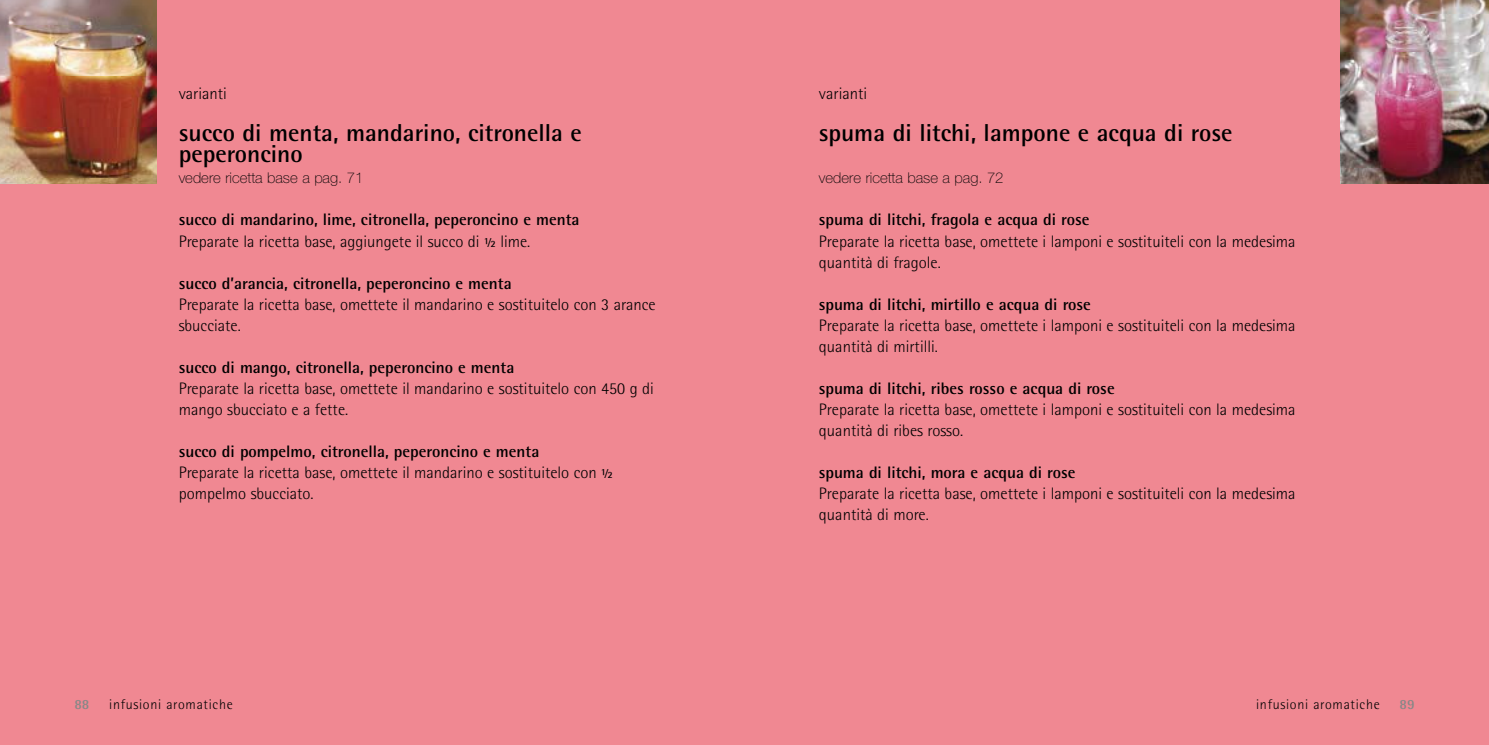
<style>
.page{position:relative;width:1489px;height:745px;background:#fff}
.page>*{position:absolute;margin:0;border:0;box-sizing:border-box;transform-origin:0 0}
.B_Head{font:700 24.5px/21px "Rotis Semi Sans";color:#000}
.Method_Text{font:300 16.62px/21px "Rotis Semi Sans";color:#000}
.C_Head{font:700 16.62px "Rotis Semi Sans";color:#000}
.Variation_Head{font:300 16.62px "Rotis Semi Sans";color:#000}
.D_Head{font:100 14.88px "Helvetica Neue";color:#000}
.Running_Head_Right{font:300 14px "Rotis Semi Sans";letter-spacing:.05em;color:#000}
.Folio_Right{font:700 14px "Rotis Semi Sans";color:#878787}
.Folio_Left{font:700 14px "Rotis Semi Sans";color:#878787}
.s1{font-weight:700;font-size:14px}
</style>
<div class="page">
<div style="left:744px;top:0;width:744px;height:744px;background:#f08892"></div>
<div style="left:0;top:0;width:744px;height:744px;background:#f08892"></div>
<img style="left:0;top:0;width:156px;height:183px">
<img style="left:1340px;top:0;width:148px;height:183px">
<p class="Variation_Head" style="left:179px;top:84px;width:50px">varianti</p>
<p class="B_Head" style="left:179px;top:122px;width:405px">succo di menta, mandarino, citronella e peperoncino</p>
<p class="D_Head" style="left:179px;top:169px;width:186px">vedere ricetta base a pag. 71</p>
<p class="Variation_Head" style="left:819px;top:84px;width:50px">varianti</p>
<p class="B_Head" style="left:819px;top:122px;width:415px">spuma di litchi, lampone e acqua di rose</p>
<p class="D_Head" style="left:819px;top:169px;width:186px">vedere ricetta base a pag. 72</p>
<p class="C_Head" style="left:179px;top:209px;width:402px">succo di mandarino, lime, citronella, peperoncino e menta</p>
<p class="Method_Text" style="left:179px;top:230px;width:353px">Preparate la ricetta base, aggiungete il succo di <span class="s1">½</span> lime.</p>
<p class="C_Head" style="left:179px;top:272px;width:334px">succo d’arancia, citronella, peperoncino e menta</p>
<p class="Method_Text" style="left:179px;top:293px;width:478px">Preparate la ricetta base, omettete il mandarino e sostituitelo con 3 arance sbucciate.</p>
<p class="C_Head" style="left:179px;top:356px;width:337px">succo di mango, citronella, peperoncino e menta</p>
<p class="Method_Text" style="left:179px;top:377px;width:476px">Preparate la ricetta base, omettete il mandarino e sostituitelo con 450 g di mango sbucciato e a fette.</p>
<p class="C_Head" style="left:179px;top:440px;width:362px">succo di pompelmo, citronella, peperoncino e menta</p>
<p class="Method_Text" style="left:179px;top:461px;width:436px">Preparate la ricetta base, omettete il mandarino e sostituitelo con <span class="s1">½ </span>pompelmo sbucciato.</p>
<p class="C_Head" style="left:819px;top:209px;width:272px">spuma di litchi, fragola e acqua di rose</p>
<p class="Method_Text" style="left:819px;top:230px;width:478px">Preparate la ricetta base, omettete i lamponi e sostituiteli con la medesima quantità di fragole.</p>
<p class="C_Head" style="left:819px;top:293px;width:273px">spuma di litchi, mirtillo e acqua di rose</p>
<p class="Method_Text" style="left:819px;top:314px;width:478px">Preparate la ricetta base, omettete i lamponi e sostituiteli con la medesima quantità di mirtilli.</p>
<p class="C_Head" style="left:819px;top:377px;width:297px">spuma di litchi, ribes rosso e acqua di rose</p>
<p class="Method_Text" style="left:819px;top:398px;width:478px">Preparate la ricetta base, omettete i lamponi e sostituiteli con la medesima quantità di ribes rosso.</p>
<p class="C_Head" style="left:819px;top:461px;width:258px">spuma di litchi, mora e acqua di rose</p>
<p class="Method_Text" style="left:819px;top:482px;width:478px">Preparate la ricetta base, omettete i lamponi e sostituiteli con la medesima quantità di more.</p>
<p class="Folio_Left" style="left:74px;top:695px;width:17px">88</p>
<p class="Running_Head_Right" style="left:109px;top:695px;width:125px">infusioni aromatiche</p>
<p class="Running_Head_Right" style="left:1256px;top:695px;width:125px">infusioni aromatiche</p>
<p class="Folio_Right" style="left:1399px;top:695px;width:17px">89</p>
</div>
